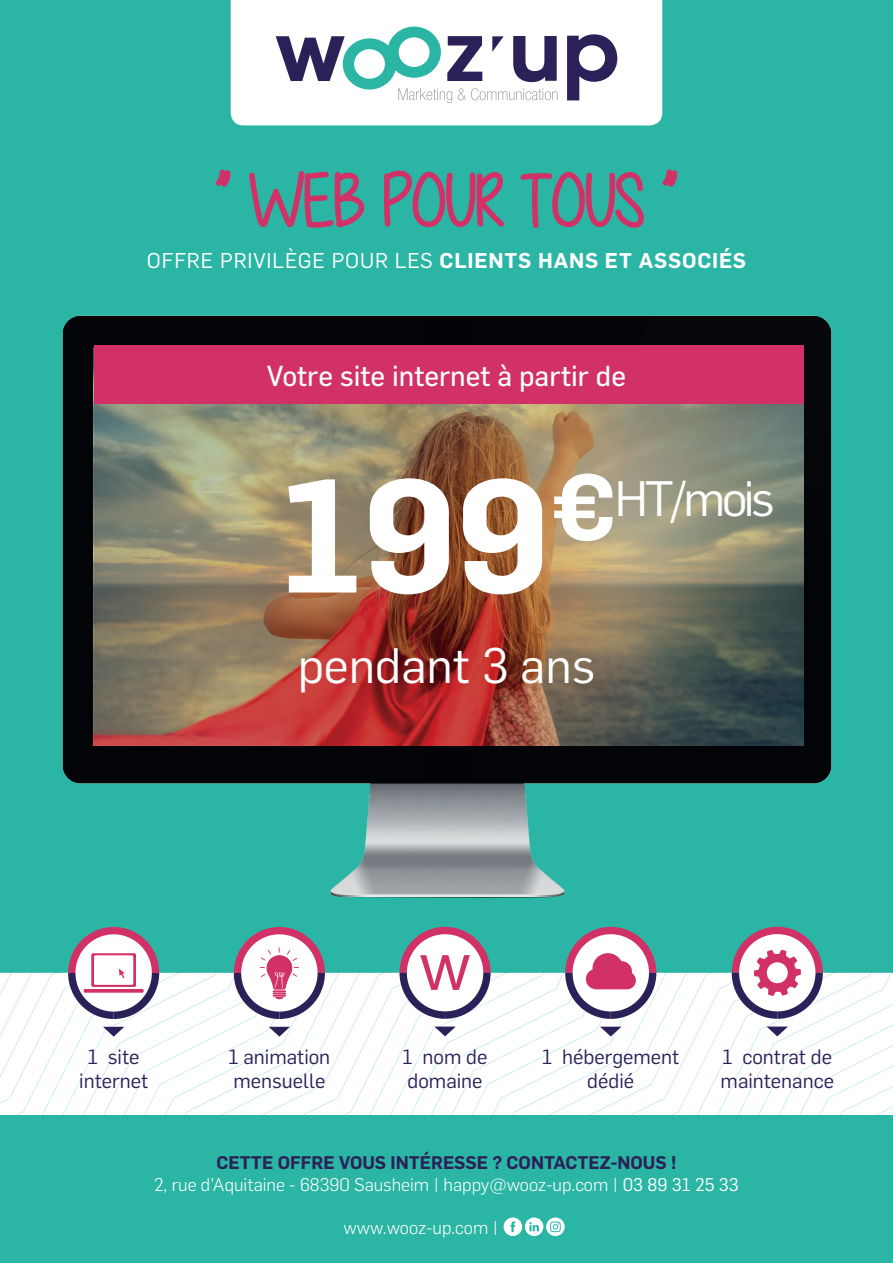
<style>
.page{position:relative;width:893px;height:1263px;background:#2ab5a5}
.page>*{position:absolute;margin:0;border:0;box-sizing:border-box;transform-origin:0 0}
.t1{font:600 157.5px "Flama";color:#fff}
.t2{font:48.75px "Flama";color:#fff}
.t3{font:28.35px "Flama";color:#fff}
.t4{font:21px "Flama";letter-spacing:.04em;color:#fff}
.t5{font:20.25px/24.3px "Flama";color:#2b2158}
.t6{font:300 18px/21.6px "Flama";color:#fff;text-align:center}
.s1{font-weight:600}
.s2{font-weight:600;color:#2b2158}
.s3{font-weight:400}
</style>
<div class="page">
<svg style="left:0;top:973px;width:893px;height:141px;background:#fcfefd"></svg>
<div style="left:63px;top:316px;width:769px;height:468px;background:#020407"></div>
<img style="left:94px;top:404px;width:710px;height:342px">
<div style="left:94px;top:345px;width:710px;height:59px;background:#d23167"></div>
<div style="left:427px;top:753px;width:41px;height:25px;background:#020307"></div>
<div style="left:231px;top:0;width:431px;height:125px;background:#fff"></div>
<svg style="left:215px;top:169px;width:16px;height:18px"></svg>
<svg style="left:249px;top:171px;width:116px;height:57px"></svg>
<svg style="left:384px;top:170px;width:120px;height:58px"></svg>
<svg style="left:520px;top:171px;width:124px;height:57px"></svg>
<svg style="left:662px;top:169px;width:16px;height:18px"></svg>
<svg style="left:567px;top:34px;width:50px;height:66px;background:#8c87a4"></svg>
<svg style="left:276px;top:27px;width:281px;height:76px;background:#b9c9d1"></svg>
<svg style="left:64px;top:927px;width:99px;height:110px;background:#cac2cd"></svg>
<svg style="left:396px;top:926px;width:98px;height:110px;background:#c8c0cb"></svg>
<svg style="left:561px;top:926px;width:99px;height:110px;background:#c5b3c2"></svg>
<svg style="left:728px;top:926px;width:98px;height:110px;background:#c6b8c6"></svg>
<img style="left:330px;top:784px;width:235px;height:114px">
<div style="left:504px;top:1217px;width:18px;height:19px;background:#fff;border-radius:50%"></div>
<div style="left:525px;top:1217px;width:18px;height:19px;background:#fff;border-radius:50%"></div>
<svg style="left:546px;top:1217px;width:19px;height:19px"></svg>
<svg style="left:510px;top:1221px;width:5px;height:11px"></svg>
<svg style="left:529px;top:1222px;width:10px;height:9px"></svg>
<svg style="left:550px;top:1221px;width:11px;height:11px"></svg>
<svg style="left:230px;top:927px;width:99px;height:110px;background:#c9bfcb"></svg>
<div style="left:426px;top:319px;width:41px;height:24px;background:#020307"></div>
<p class="t4" style="left:147px;top:246px;width:601px">OFFRE PRIVILÈGE POUR LES <span class="s1">CLIENTS HANS ET ASSOCIÉS</span></p>
<h3 class="t3" style="left:267px;top:359px;width:361px">Votre site internet à partir de</h3>
<h1 class="t1" style="left:281px;top:423px;width:338px">199<sup>€</sup></h1>
<h2 class="t2" style="left:615px;top:465px;width:161px">HT/mois</h2>
<h2 class="t2" style="left:298px;top:632px;width:299px">pendant 3 ans</h2>
<p class="t5" style="left:79px;top:1043px;width:70px;text-align:center">1 site internet</p>
<p class="t5" style="left:403px;top:1043px;width:86px">1 nom de domaine</p>
<p class="t5" style="left:542px;top:1043px;width:139px;text-align:center">1 hébergement dédié</p>
<p class="t5" style="left:721px;top:1043px;width:115px">1 contrat de maintenance</p>
<p class="t5" style="left:228px;top:1043px;width:103px">1 animation mensuelle</p>
<p class="t6" style="left:154px;top:1151px;width:586px"><span class="s2">CETTE OFFRE VOUS INTÉRESSE ? CONTACTEZ-NOUS !<br></span>2, rue d’Aquitaine - 68390 Sausheim | happy@wooz-up.com | <span class="s3">03 89 31 25 33</span></p>
<p class="t6" style="left:343px;top:1216px;width:156px">www.wooz-up.com |</p>
</div>
